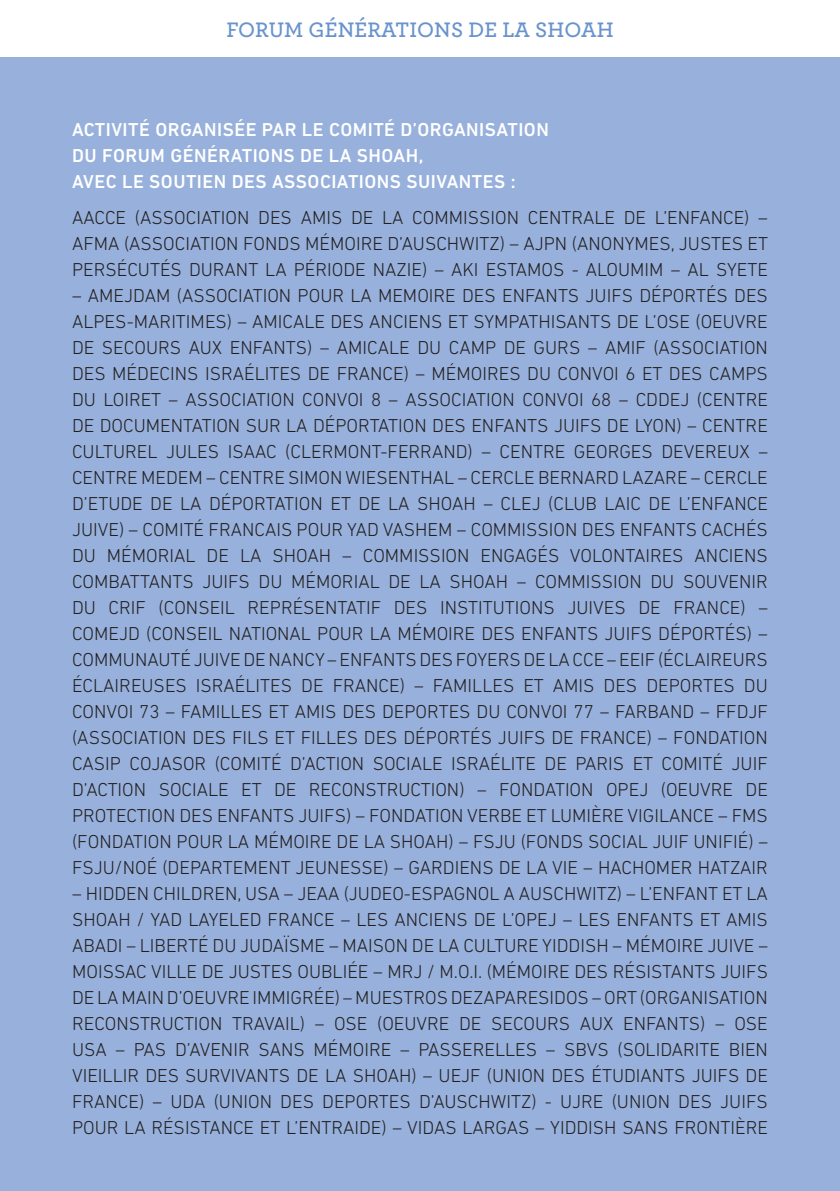
<style>
.page{position:relative;width:840px;height:1191px;background:#fff}
.page>*{position:absolute;margin:0;border:0;box-sizing:border-box;transform-origin:0 0}
.t1{font:600 22px "Archer";letter-spacing:.005em;color:#6993cd}
.t2{font:300 19px/26px "DIN Next LT Pro";color:#231f20;text-align:justify}
.t3{font:500 19px/26px "DIN Next LT Pro";letter-spacing:.025em;color:#fff}
</style>
<div class="page">
<div style="left:0;top:0;width:839px;height:1191px;background:#97b1dc"></div>
<div style="left:0;top:0;width:839px;height:57px;background:#fff"></div>
<p class="t1" style="left:226px;top:13px;width:388px">FORUM GÉNÉRATIONS DE LA SHOAH</p>
<p class="t3" style="left:72px;top:116px;width:478px">ACTIVITÉ ORGANISÉE PAR LE COMITÉ D’ORGANISATION<br>DU FORUM GÉNÉRATIONS DE LA SHOAH,<br>AVEC LE SOUTIEN DES ASSOCIATIONS SUIVANTES :</p>
<p class="t2" style="left:72px;top:204px;width:697px">AACCE (ASSOCIATION DES AMIS DE LA COMMISSION CENTRALE DE L’ENFANCE) – AFMA (ASSOCIATION FONDS MÉMOIRE D’AUSCHWITZ) – AJPN (ANONYMES, JUSTES ET PERSÉCUTÉS DURANT LA PÉRIODE NAZIE) – AKI ESTAMOS - ALOUMIM – AL SYETE</p>
<p class="t2" style="left:72px;top:282px;width:697px">– AMEJDAM (ASSOCIATION POUR LA MEMOIRE DES ENFANTS JUIFS DÉPORTÉS DES ALPES-MARITIMES) – AMICALE DES ANCIENS ET SYMPATHISANTS DE L’OSE (OEUVRE DE SECOURS AUX ENFANTS) – AMICALE DU CAMP DE GURS – AMIF (ASSOCIATION DES MÉDECINS ISRAÉLITES DE FRANCE) – MÉMOIRES DU CONVOI 6 ET DES CAMPS DU LOIRET – ASSOCIATION CONVOI 8 – ASSOCIATION CONVOI 68 – CDDEJ (CENTRE DE DOCUMENTATION SUR LA DÉPORTATION DES ENFANTS JUIFS DE LYON) – CENTRE CULTUREL JULES ISAAC (CLERMONT-FERRAND) – CENTRE GEORGES DEVEREUX – CENTRE MEDEM – CENTRE SIMON WIESENTHAL – CERCLE BERNARD LAZARE – CERCLE D’ETUDE DE LA DÉPORTATION ET DE LA SHOAH – CLEJ (CLUB LAIC DE L’ENFANCE JUIVE) – COMITÉ FRANCAIS POUR YAD VASHEM – COMMISSION DES ENFANTS CACHÉS DU MÉMORIAL DE LA SHOAH – COMMISSION ENGAGÉS VOLONTAIRES ANCIENS COMBATTANTS JUIFS DU MÉMORIAL DE LA SHOAH – COMMISSION DU SOUVENIR DU CRIF (CONSEIL REPRÉSENTATIF DES INSTITUTIONS JUIVES DE FRANCE) – COMEJD (CONSEIL NATIONAL POUR LA MÉMOIRE DES ENFANTS JUIFS DÉPORTÉS) – COMMUNAUTÉ JUIVE DE NANCY – ENFANTS DES FOYERS DE LA CCE – EEIF (ÉCLAIREURS ÉCLAIREUSES ISRAÉLITES DE FRANCE) – FAMILLES ET AMIS DES DEPORTES DU CONVOI 73 – FAMILLES ET AMIS DES DEPORTES DU CONVOI 77 – FARBAND – FFDJF (ASSOCIATION DES FILS ET FILLES DES DÉPORTÉS JUIFS DE FRANCE) – FONDATION CASIP COJASOR (COMITÉ D’ACTION SOCIALE ISRAÉLITE DE PARIS ET COMITÉ JUIF D’ACTION SOCIALE ET DE RECONSTRUCTION) – FONDATION OPEJ (OEUVRE DE PROTECTION DES ENFANTS JUIFS) – FONDATION VERBE ET LUMIÈRE VIGILANCE – FMS (FONDATION POUR LA MÉMOIRE DE LA SHOAH) – FSJU (FONDS SOCIAL JUIF UNIFIÉ) – FSJU/NOÉ (DEPARTEMENT JEUNESSE) – GARDIENS DE LA VIE – HACHOMER HATZAIR</p>
<p class="t2" style="left:72px;top:880px;width:697px">– HIDDEN CHILDREN, USA – JEAA (JUDEO-ESPAGNOL A AUSCHWITZ) – L’ENFANT ET LA SHOAH / YAD LAYELED FRANCE – LES ANCIENS DE L’OPEJ – LES ENFANTS ET AMIS ABADI – LIBERTÉ DU JUDAÏSME – MAISON DE LA CULTURE YIDDISH – MÉMOIRE JUIVE – MOISSAC VILLE DE JUSTES OUBLIÉE – MRJ / M.O.I. (MÉMOIRE DES RÉSISTANTS JUIFS DE LA MAIN D’OEUVRE IMMIGRÉE) – MUESTROS DEZAPARESIDOS – ORT (ORGANISATION RECONSTRUCTION TRAVAIL) – OSE (OEUVRE DE SECOURS AUX ENFANTS) – OSE USA – PAS D’AVENIR SANS MÉMOIRE – PASSERELLES – SBVS (SOLIDARITE BIEN VIEILLIR DES SURVIVANTS DE LA SHOAH) – UEJF (UNION DES ÉTUDIANTS JUIFS DE FRANCE) – UDA (UNION DES DEPORTES D’AUSCHWITZ) - UJRE (UNION DES JUIFS POUR LA RÉSISTANCE ET L’ENTRAIDE) – VIDAS LARGAS – YIDDISH SANS FRONTIÈRE</p>
</div>
